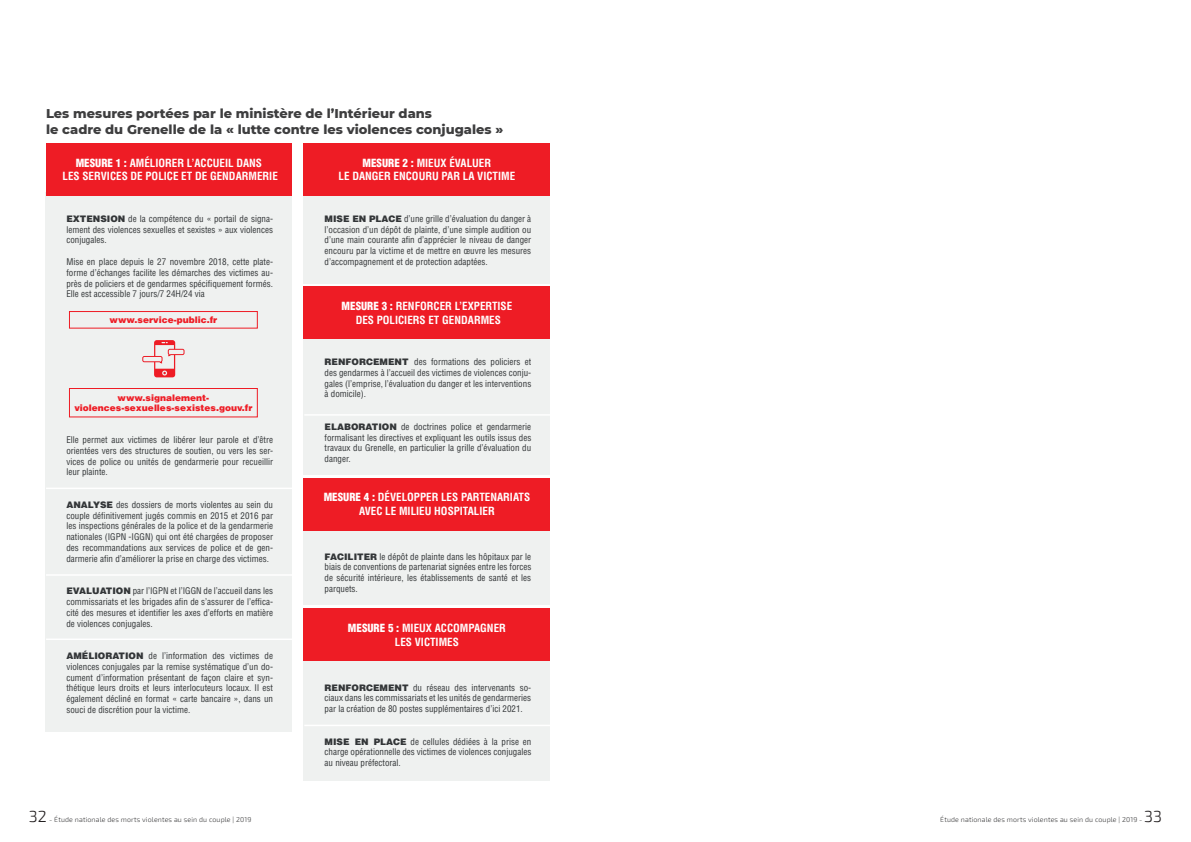
<style>
.page{position:relative;width:1191px;height:842px;background:#fff}
.page>*{position:absolute;margin:0;border:0;box-sizing:border-box;transform-origin:0 0}
.t1{font:300 16px "Exo 2";color:#231f20}
.t2{font:800 13px/15.6px "Montserrat";color:#3e3e3f}
.t3{font:700 condensed 11px/13.2px "Helvetica LT Std";color:#fff;text-align:center}
.t4{font:condensed 9px/10.8px "Helvetica LT Std";color:#333638;text-align:justify}
.t5{font:900 9px/10.8px "Helvetica LT Std";color:#ee1c25;text-align:center}
.t6{font:300 7px "Exo 2";letter-spacing:.02em;color:#3e3e3f}
.s1{font-weight:900}
.s2{font-weight:900;font-stretch:normal}
</style>
<div class="page">
<div style="left:45px;top:193px;width:247px;height:539px;background:#eff1f0"></div>
<div style="left:304px;top:196px;width:246px;height:87px;background:#eff1f0"></div>
<div style="left:304px;top:339px;width:246px;height:136px;background:#eff1f0"></div>
<div style="left:304px;top:530px;width:246px;height:75px;background:#eff1f0"></div>
<div style="left:304px;top:661px;width:246px;height:120px;background:#eff1f0"></div>
<div style="left:46px;top:143px;width:246px;height:53px;background:#ee1c25"></div>
<div style="left:304px;top:143px;width:246px;height:53px;background:#ee1c25"></div>
<div style="left:304px;top:287px;width:246px;height:52px;background:#ee1c25"></div>
<div style="left:304px;top:478px;width:246px;height:52px;background:#ee1c25"></div>
<div style="left:304px;top:609px;width:246px;height:52px;background:#ee1c25"></div>
<hr style="left:304px;top:414px;width:249px;height:2px;background:#fff">
<hr style="left:304px;top:725px;width:249px;height:1px;background:#fff">
<hr style="left:46px;top:488px;width:249px;height:1px;background:#fff">
<hr style="left:46px;top:574px;width:249px;height:2px;background:#fff">
<hr style="left:46px;top:638px;width:249px;height:2px;background:#fff">
<div style="left:69px;top:311px;width:189px;height:18px;border:1px solid #ee1c25"></div>
<div style="left:69px;top:388px;width:189px;height:29px;border:1px solid #ee1c25"></div>
<svg style="left:142px;top:340px;width:43px;height:37px"></svg>
<h2 class="t2" style="left:46px;top:105px;width:459px">Les mesures portées par le ministère de l’Intérieur dans<br>le cadre du Grenelle de la « lutte contre les violences conjugales »</h2>
<p class="t3" style="left:63px;top:156px;width:217px"><span class="s1">MESURE 1 :</span> AMÉLIORER L’ACCUEIL DANS<br>LES SERVICES DE POLICE ET DE GENDARMERIE</p>
<p class="t3" style="left:338px;top:156px;width:178px"><span class="s1">MESURE 2 :</span> MIEUX ÉVALUER<br>LE DANGER ENCOURU PAR LA VICTIME</p>
<p class="t4" style="left:66px;top:213px;width:208px"><span class="s2">EXTENSION</span> de la compétence du « portail de signa&shy;lement des violences sexuelles et sexistes » aux violences conjugales.</p>
<p class="t4" style="left:66px;top:256px;width:208px">Mise en place depuis le 27 novembre 2018, cette plate&shy;forme d’échanges facilite les démarches des victimes au&shy;près de policiers et de gendarmes spécifiquement formés.<br>Elle est accessible 7 jours/7 24H/24 via</p>
<p class="t5" style="left:110px;top:314px;width:109px">www.service-public.fr</p>
<p class="t5" style="left:74px;top:392px;width:179px">www.signalement&shy;violences-sexuelles-sexistes.gouv.fr</p>
<p class="t4" style="left:66px;top:434px;width:208px">Elle permet aux victimes de libérer leur parole et d’être orientées vers des structures de soutien, ou vers les ser&shy;vices de police ou unités de gendarmerie pour recueillir leur plainte.</p>
<p class="t4" style="left:66px;top:499px;width:208px"><span class="s2">ANALYSE</span> des dossiers de morts violentes au sein du couple définitivement jugés commis en 2015 et 2016 par les inspections générales de la police et de la gendarmerie nationales (IGPN -IGGN) qui ont été chargées de proposer des recommandations aux services de police et de gen&shy;darmerie afin d’améliorer la prise en charge des victimes.</p>
<p class="t4" style="left:66px;top:585px;width:208px"><span class="s2">EVALUATION</span> par l’IGPN et l’IGGN de l’accueil dans les commissariats et les brigades afin de s’assurer de l’effica&shy;cité des mesures et identifier les axes d’efforts en matière de violences conjugales.</p>
<p class="t4" style="left:66px;top:650px;width:208px"><span class="s2">AMÉLIORATION</span> de l’information des victimes de violences conjugales par la remise systématique d’un do&shy;cument d’information présentant de façon claire et syn&shy;thétique leurs droits et leurs interlocuteurs locaux. Il est également décliné en format « carte bancaire », dans un souci de discrétion pour la victime.</p>
<p class="t4" style="left:325px;top:213px;width:208px"><span class="s2">MISE EN PLACE</span> d’une grille d’évaluation du danger à l’occasion d’un dépôt de plainte, d’une simple audition ou d’une main courante afin d’apprécier le niveau de danger encouru par la victime et de mettre en œuvre les mesures d’accompagnement et de protection adaptées.</p>
<p class="t3" style="left:342px;top:300px;width:172px"><span class="s1">MESURE 3 :</span> RENFORCER L’EXPERTISE<br>DES POLICIERS ET GENDARMES</p>
<p class="t4" style="left:325px;top:356px;width:208px"><span class="s2">RENFORCEMENT</span> des formations des policiers et des gendarmes à l’accueil des victimes de violences conju&shy;gales (l’emprise, l’évaluation du danger et les interventions à domicile).</p>
<p class="t4" style="left:325px;top:421px;width:208px"><span class="s2">ELABORATION</span> de doctrines police et gendarmerie formalisant les directives et expliquant les outils issus des travaux du Grenelle, en particulier la grille d’évaluation du danger.</p>
<p class="t3" style="left:324px;top:491px;width:208px"><span class="s1">MESURE 4 :</span> DÉVELOPPER LES PARTENARIATS<br>AVEC LE MILIEU HOSPITALIER</p>
<p class="t4" style="left:325px;top:551px;width:208px"><span class="s2">FACILITER</span> le dépôt de plainte dans les hôpitaux par le biais de conventions de partenariat signées entre les forces de sécurité intérieure, les établissements de santé et les parquets.</p>
<p class="t3" style="left:348px;top:622px;width:159px"><span class="s1">MESURE 5 :</span> MIEUX ACCOMPAGNER<br>LES VICTIMES</p>
<p class="t4" style="left:325px;top:682px;width:208px"><span class="s2">RENFORCEMENT</span> du réseau des intervenants so&shy;ciaux dans les commissariats et les unités de gendarmeries par la création de 80 postes supplémentaires d’ici 2021.</p>
<p class="t4" style="left:325px;top:736px;width:208px"><span class="s2">MISE EN PLACE</span> de cellules dédiées à la prise en charge opérationnelle des victimes de violences conjugales au niveau préfectoral.</p>
<h1 class="t1" style="left:29px;top:805px;width:19px">32</h1>
<p class="t6" style="left:49px;top:815px;width:204px">- Étude nationale des morts violentes au sein du couple | 2019</p>
<p class="t6" style="left:940px;top:815px;width:204px">Étude nationale des morts violentes au sein du couple | 2019 -</p>
<h1 class="t1" style="left:1144px;top:805px;width:19px">33</h1>
</div>
